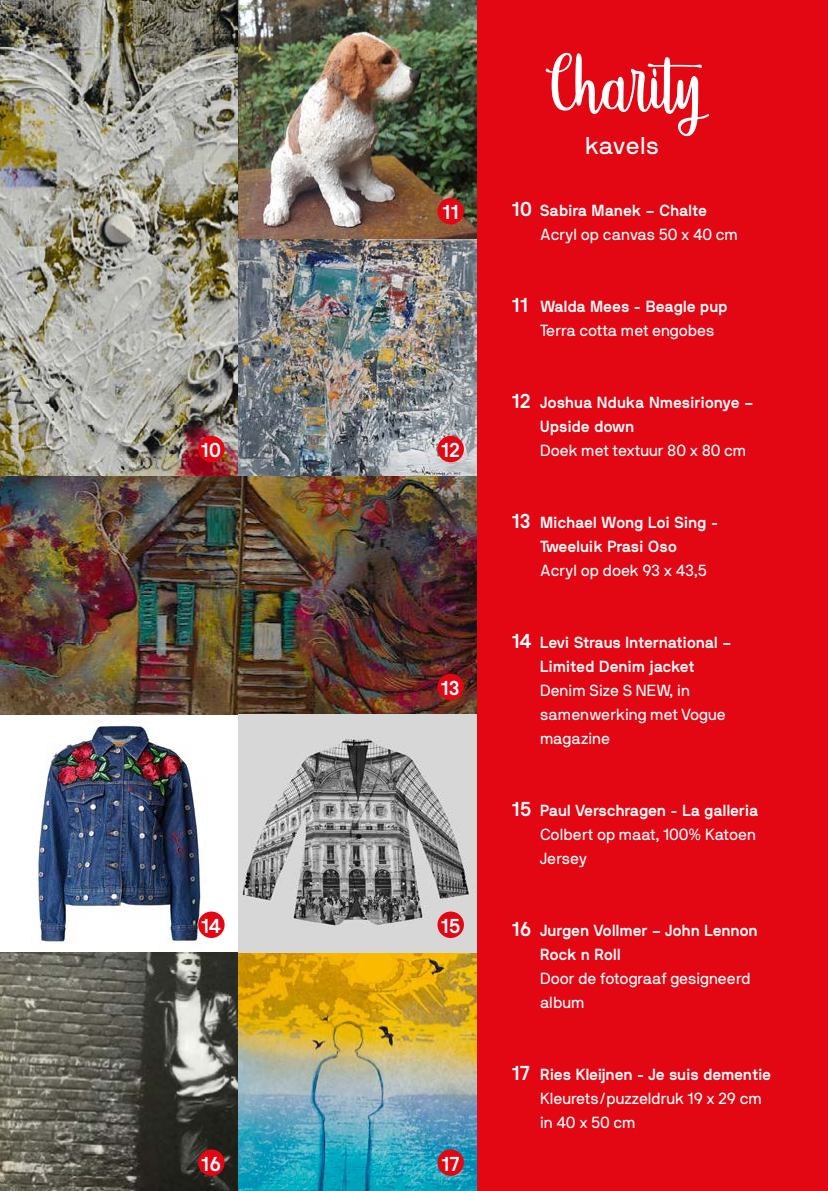
<style>
.page{position:relative;width:828px;height:1191px;background:#e30613}
.page>*{position:absolute;margin:0;border:0;box-sizing:border-box;transform-origin:0 0}
.t1{font:93.6px "Sweet Hipster";color:#fff}
.t2{font:24.2px "NB International";letter-spacing:-.005em;color:#fff}
.t3{font:700 20px "NB International";color:#fff}
.t4{font:16px/24px "NB International";color:#fff}
.t5{font:700 16px/24px "NB International";color:#fff}
.s1{font-weight:700;font-size:20px}
.s2{font-weight:700}
.s3{font-size:20px}
</style>
<div class="page">
<img style="left:0;top:0;width:238px;height:476px">
<div style="left:0;top:714px;width:238px;height:238px;background:#fff"></div>
<img style="left:30px;top:714px;width:178px;height:230px">
<img style="left:238px;top:0;width:238px;height:476px">
<img style="left:0;top:476px;width:476px;height:238px">
<img style="left:0;top:952px;width:238px;height:239px">
<img style="left:238px;top:952px;width:238px;height:239px">
<img style="left:238px;top:714px;width:238px;height:238px">
<div style="left:198px;top:436px;width:27px;height:26px;background:#e30613;border-radius:50%"></div>
<div style="left:437px;top:198px;width:27px;height:26px;background:#e30613;border-radius:50%"></div>
<div style="left:437px;top:436px;width:27px;height:26px;background:#e30613;border-radius:50%"></div>
<div style="left:437px;top:673px;width:27px;height:27px;background:#e30613;border-radius:50%"></div>
<div style="left:198px;top:911px;width:27px;height:27px;background:#e30613;border-radius:50%"></div>
<div style="left:437px;top:911px;width:27px;height:27px;background:#e30613;border-radius:50%"></div>
<div style="left:198px;top:1149px;width:27px;height:26px;background:#e30613;border-radius:50%"></div>
<div style="left:437px;top:1149px;width:27px;height:26px;background:#e30613;border-radius:50%"></div>
<p class="t3" style="left:201px;top:438px;width:22px">10</p>
<p class="t3" style="left:442px;top:201px;width:18px">11</p>
<p class="t3" style="left:441px;top:438px;width:21px">12</p>
<p class="t3" style="left:441px;top:676px;width:21px">13</p>
<p class="t3" style="left:201px;top:914px;width:22px">14</p>
<p class="t3" style="left:441px;top:914px;width:21px">15</p>
<p class="t3" style="left:201px;top:1152px;width:22px">16</p>
<p class="t3" style="left:441px;top:1152px;width:20px">17</p>
<h1 class="t1" style="left:543px;top:42px;width:159px">Charity</h1>
<h2 class="t2" style="left:585px;top:131px;width:75px">kavels</h2>
<p class="t4" style="left:540px;top:198px;width:200px;text-indent:-28px"><span class="s1">10</span> <span class="s2">Sabira Manek – Chalte<br></span>Acryl op canvas 50 x 40 cm</p>
<p class="t4" style="left:540px;top:294px;width:189px;text-indent:-28px"><span class="s1">11</span> <span class="s2">Walda Mees - Beagle pup<br></span>Terra cotta met engobes</p>
<p class="t5" style="left:540px;top:390px;width:215px;text-indent:-28px"><span class="s3">12</span> Joshua Nduka Nmesirionye –<br>Upside down</p>
<p class="t4" style="left:540px;top:438px;width:208px">Doek met textuur 80 x 80 cm</p>
<p class="t5" style="left:540px;top:510px;width:180px;text-indent:-28px"><span class="s3">13</span> Michael Wong Loi Sing -<br>Tweeluik Prasi Oso</p>
<p class="t4" style="left:540px;top:558px;width:168px">Acryl op doek 93 x 43,5</p>
<p class="t5" style="left:512px;top:630px;width:221px;text-align:center"><span class="s3">14</span> Levi Straus International –<br>Limited Denim jacket</p>
<p class="t4" style="left:540px;top:678px;width:187px">Denim Size S NEW, in samenwerking met Vogue magazine</p>
<p class="t4" style="left:540px;top:798px;width:220px;text-indent:-28px"><span class="s1">15</span> <span class="s2">Paul Verschragen - La galleria<br></span>Colbert op maat, 100% Katoen<br>Jersey</p>
<p class="t5" style="left:540px;top:918px;width:219px;text-indent:-28px"><span class="s3">16</span> Jurgen Vollmer – John Lennon<br>Rock n Roll</p>
<p class="t4" style="left:540px;top:966px;width:212px">Door de fotograaf gesigneerd album</p>
<p class="t4" style="left:540px;top:1062px;width:233px;text-indent:-28px"><span class="s1">17</span> <span class="s2">Ries Kleijnen - Je suis dementie<br></span>Kleurets/puzzeldruk 19 x 29 cm in 40 x 50 cm</p>
</div>
